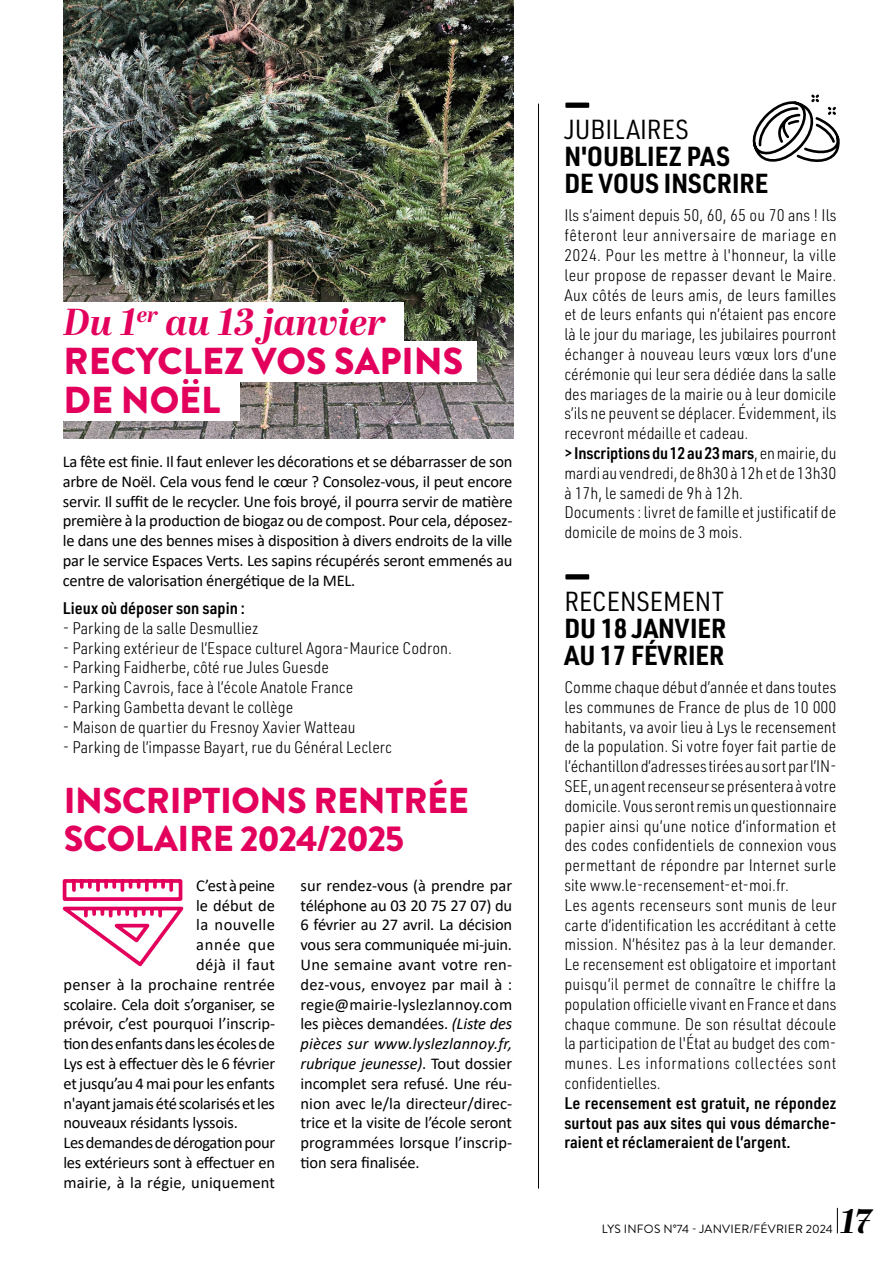
<style>
.page{position:relative;width:893px;height:1263px;background:#fff}
.page>*{position:absolute;margin:0;border:0;box-sizing:border-box;transform-origin:0 0}
.t1{font:900 60px "Brandon Grotesque";color:#000}
.t2{font:900 37.5px/39px "Brandon Grotesque";color:#e3005d}
.t3{font:italic 700 37.5px "Abril Display";color:#e3005d}
.t4{font:900 36px/37.5px "Brandon Grotesque";letter-spacing:-.01em;color:#e3005d}
.t5{font:italic 700 33.75px "Abril Display";color:#000}
.t6{font:700 27px/27px "URWDIN Semi Cond";color:#000}
.t7{font:27px "URWDIN Semi Cond";color:#000}
.t8{font:300 16.5px/19.8px "URWDIN Semi Cond";color:#000}
.t9{font:16.5px/19.8px "Calibri";letter-spacing:-.015em;color:#000;text-align:justify}
.t10{font:600 16.5px/19.8px "URWDIN Semi Cond";color:#000;text-align:justify}
.t11{font:12px "Brandon Grotesque";letter-spacing:.02em;color:#000}
.s1{font-style:italic}
.s2{font-weight:600}
</style>
<div class="page">
<img style="left:64px;top:0;width:450px;height:438px">
<div style="left:52px;top:302px;width:351px;height:41px;background:#fff"></div>
<div style="left:45px;top:341px;width:432px;height:41px;background:#fff"></div>
<div style="left:25px;top:380px;width:214px;height:40px;background:#fff"></div>
<svg style="left:837px;top:1208px;width:1px;height:25px"></svg>
<hr style="left:538px;top:104px;width:1px;height:1084px;background:#000">
<svg style="left:62px;top:879px;width:122px;height:88px"></svg>
<svg style="left:752px;top:94px;width:88px;height:68px"></svg>
<h2 class="t3" style="left:63px;top:295px;width:324px">Du 1<sup>er</sup> au 13 janvier</h2>
<h2 class="t2" style="left:64px;top:342px;width:401px">RECYCLEZ VOS SAPINS<br>DE NOËL</h2>
<p class="t9" style="left:63px;top:451px;width:451px">La fête est finie. Il faut enlever les décorations et se débarrasser de son arbre de Noël. Cela vous fend le cœur ? Consolez-vous, il peut encore servir. Il suffit de le recycler. Une fois broyé, il pourra servir de matière première à la production de biogaz ou de compost. Pour cela, déposez&shy;le dans une des bennes mises à disposition à divers endroits de la ville par le service Espaces Verts. Les sapins récupérés seront emmenés au centre de valorisation énergétique de la MEL.</p>
<p class="t10" style="left:63px;top:598px;width:184px">Lieux où déposer son sapin :</p>
<p class="t8" style="left:63px;top:618px;width:197px">- Parking de la salle Desmulliez</p>
<p class="t8" style="left:63px;top:637px;width:391px">- Parking extérieur de l’Espace culturel Agora-Maurice Codron.</p>
<p class="t8" style="left:63px;top:657px;width:268px">- Parking Faidherbe, côté rue Jules Guesde</p>
<p class="t8" style="left:63px;top:677px;width:292px">- Parking Cavrois, face à l’école Anatole France</p>
<p class="t8" style="left:63px;top:697px;width:232px">- Parking Gambetta devant le collège</p>
<p class="t8" style="left:63px;top:717px;width:294px">- Maison de quartier du Fresnoy Xavier Watteau</p>
<p class="t8" style="left:63px;top:736px;width:331px">- Parking de l’impasse Bayart, rue du Général Leclerc</p>
<h3 class="t4" style="left:64px;top:783px;width:407px">INSCRIPTIONS RENTRÉE<br>SCOLAIRE 2024/2025</h3>
<p class="t9" style="left:196px;top:875px;width:80px">C’est à peine</p>
<p class="t9" style="left:196px;top:895px;width:80px">le début de</p>
<p class="t9" style="left:196px;top:915px;width:80px">la nouvelle</p>
<p class="t9" style="left:196px;top:934px;width:80px">année que</p>
<p class="t9" style="left:196px;top:954px;width:80px">déjà il faut</p>
<p class="t9" style="left:63px;top:974px;width:213px">penser à la prochaine rentrée</p>
<p class="t9" style="left:63px;top:994px;width:213px">scolaire. Cela doit s’organiser, se</p>
<p class="t9" style="left:63px;top:1014px;width:213px">prévoir, c’est pourquoi l’inscrip-</p>
<p class="t9" style="left:63px;top:1033px;width:213px">tion des enfants dans les écoles de</p>
<p class="t9" style="left:63px;top:1053px;width:213px">Lys est à effectuer dès le 6 février</p>
<p class="t9" style="left:63px;top:1073px;width:213px">et jusqu’au 4 mai pour les enfants</p>
<p class="t9" style="left:63px;top:1093px;width:213px">n'ayant jamais été scolarisés et les</p>
<p class="t9" style="left:63px;top:1113px;width:176px">nouveaux résidants lyssois.</p>
<p class="t9" style="left:63px;top:1132px;width:213px">Les demandes de dérogation pour</p>
<p class="t9" style="left:63px;top:1152px;width:213px">les extérieurs sont à effectuer en</p>
<p class="t9" style="left:63px;top:1172px;width:213px">mairie, à la régie, uniquement</p>
<p class="t9" style="left:301px;top:875px;width:213px">sur rendez-vous (à prendre par téléphone au 03 20 75 27 07) du 6 février au 27 avril. La décision vous sera communiquée mi-juin.<br>Une semaine avant votre ren&shy;dez-vous, envoyez par mail à : regie@mairie-lyslezlannoy.com les pièces demandées. <span class="s1">(Liste des pièces sur www.lyslezlannoy.fr, rubrique jeunesse)</span>. Tout dossier incomplet sera refusé. Une réu&shy;nion avec le/la directeur/direc&shy;trice et la visite de l’école seront programmées lorsque l’inscrip&shy;tion sera finalisée.</p>
<h1 class="t1" style="left:564px;top:39px;width:27px">_</h1>
<h3 class="t7" style="left:564px;top:112px;width:126px">JUBILAIRES</h3>
<h3 class="t6" style="left:564px;top:142px;width:206px">N'OUBLIEZ PAS<br>DE VOUS INSCRIRE</h3>
<p class="t8" style="left:564px;top:205px;width:274px">Ils s’aiment depuis 50, 60, 65 ou 70 ans ! Ils fêteront leur anniversaire de mariage en 2024. Pour les mettre à l'honneur, la ville leur propose de repasser devant le Maire.<br>Aux côtés de leurs amis, de leurs familles et de leurs enfants qui n’étaient pas encore là le jour du mariage, les jubilaires pourront échanger à nouveau leurs vœux lors d’une cérémonie qui leur sera dédiée dans la salle des mariages de la mairie ou à leur domicile s’ils ne peuvent se déplacer. Évidemment, ils recevront médaille et cadeau.<br><span class="s2">&gt; Inscriptions du 12 au 23 mars</span>, en mairie, du mardi au vendredi, de 8h30 à 12h et de 13h30 à 17h, le samedi de 9h à 12h.<br>Documents : livret de famille et justificatif de domicile de moins de 3 mois.</p>
<h1 class="t1" style="left:564px;top:510px;width:27px">_</h1>
<h3 class="t7" style="left:564px;top:583px;width:161px">RECENSEMENT</h3>
<h3 class="t6" style="left:564px;top:613px;width:163px">DU 18 JANVIER<br>AU 17 FÉVRIER</h3>
<p class="t8" style="left:564px;top:677px;width:274px">Comme chaque début d’année et dans toutes les communes de France de plus de 10 000 habitants, va avoir lieu à Lys le recensement de la population. Si votre foyer fait partie de l’échantillon d’adresses tirées au sort par l’IN-SEE, un agent recenseur se présentera à votre domicile. Vous seront remis un questionnaire papier ainsi qu’une notice d’information et des codes confidentiels de connexion vous permettant de répondre par Internet surle site www.le-recensement-et-moi.fr.<br>Les agents recenseurs sont munis de leur carte d’identification les accréditant à cette mission. N’hésitez pas à la leur demander.<br>Le recensement est obligatoire et important puisqu’il permet de connaître le chiffre la population officielle vivant en France et dans chaque commune. De son résultat découle la participation de l'État au budget des com&shy;munes. Les informations collectées sont confidentielles.</p>
<p class="t10" style="left:564px;top:1092px;width:274px">Le recensement est gratuit, ne répondez surtout pas aux sites qui vous démarche&shy;raient et réclameraient de l’argent.</p>
<p class="t11" style="left:602px;top:1221px;width:232px">LYS INFOS N°74 - JANVIER/FÉVRIER 2024</p>
<h3 class="t5" style="left:840px;top:1197px;width:33px">17</h3>
</div>
